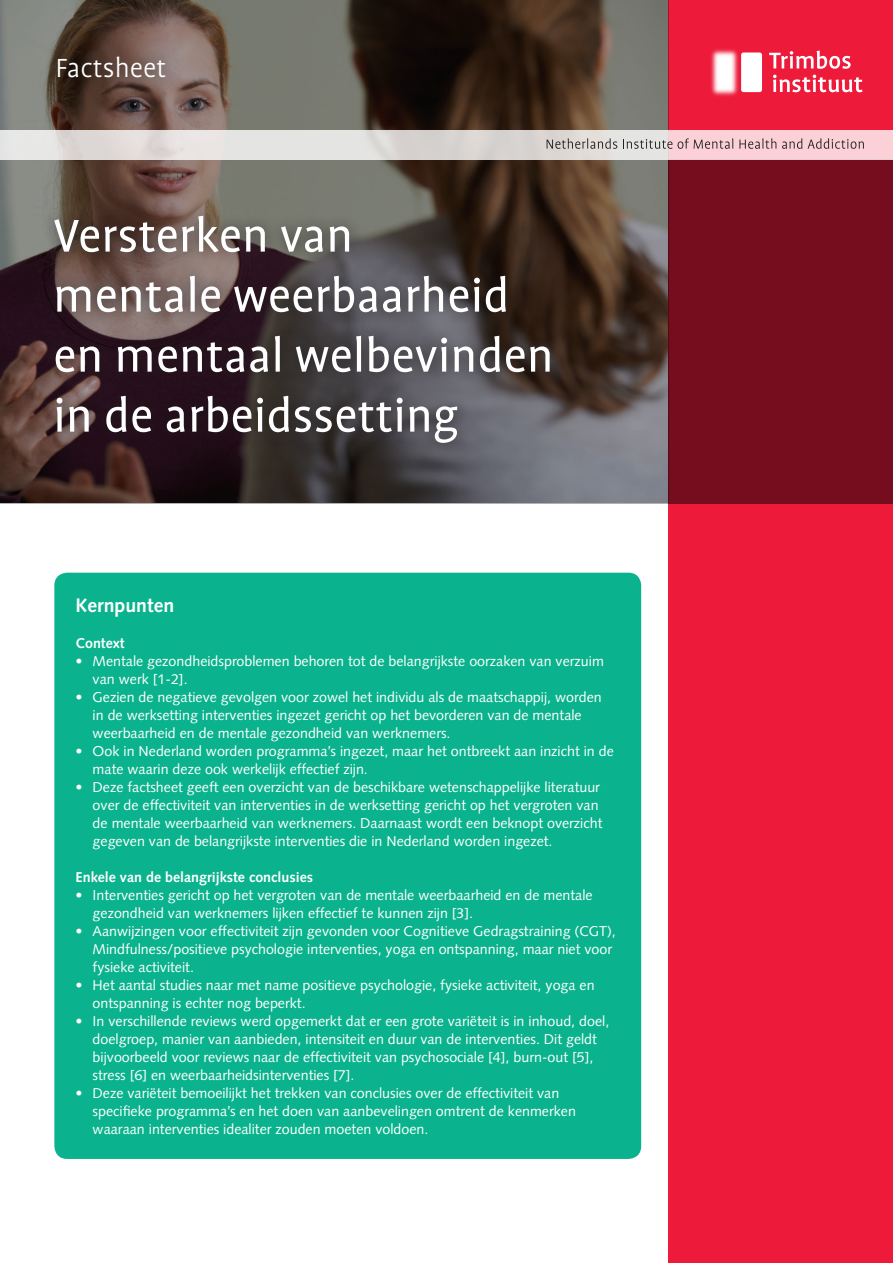
<style>
.page{position:relative;width:893px;height:1263px;background:#fff}
.page>*{position:absolute;margin:0;border:0;box-sizing:border-box;transform-origin:0 0}
.t1{font:52.5px/60px "Profile OT";color:#fff}
.t2{font:300 30px "Profile OT";color:#fff}
.t3{font:700 19.5px "Syntax LT Std";color:#fff}
.t4{font:14.25px/18px "Syntax LT Std";color:#fff}
.t5{font:700 14.25px "Syntax LT Std";color:#fff}
</style>
<div class="page">
<div style="left:668px;top:0;width:225px;height:1263px;background:#ed1a3a"></div>
<div style="left:668px;top:159px;width:225px;height:345px;background:#760d1e"></div>
<svg style="left:0;top:0;width:668px;height:504px;background:#574c45"></svg>
<svg style="left:1px;top:130px;width:892px;height:29px;background:#e5dad9"></svg>
<svg style="left:547px;top:138px;width:70px;height:11px"></svg>
<svg style="left:623px;top:139px;width:49px;height:10px"></svg>
<svg style="left:678px;top:138px;width:55px;height:11px"></svg>
<svg style="left:739px;top:138px;width:37px;height:11px"></svg>
<svg style="left:782px;top:138px;width:82px;height:11px"></svg>
<svg style="left:773px;top:51px;width:78px;height:18px"></svg>
<svg style="left:773px;top:75px;width:89px;height:17px"></svg>
<img style="left:711px;top:49px;width:62px;height:47px">
<div style="left:41px;top:203px;width:523px;height:253px;background:#231f20;opacity:.75"></div>
<div style="left:44px;top:44px;width:133px;height:46px;background:#231f20;opacity:.75"></div>
<div style="left:54px;top:573px;width:587px;height:586px;background:#0ab38d;border-radius:13px"></div>
<svg style="left:0;top:130px;width:1px;height:29px"></svg>
<h2 class="t2" style="left:55px;top:52px;width:112px">Factsheet</h2>
<h1 class="t1" style="left:53px;top:208px;width:502px">Versterken van<br>mentale weerbaarheid en mentaal welbevinden in de arbeidssetting</h1>
<h3 class="t3" style="left:76px;top:594px;width:100px">Kernpunten</h3>
<p class="t5" style="left:76px;top:634px;width:51px">Context</p>
<p class="t4" style="left:93px;top:652px;width:513px;text-indent:-17px">• Mentale gezondheidsproblemen behoren tot de belangrijkste oorzaken van verzuim van werk [1-2].</p>
<p class="t4" style="left:93px;top:688px;width:511px;text-indent:-17px">• Gezien de negatieve gevolgen voor zowel het individu als de maatschappij, worden in de werksetting interventies ingezet gericht op het bevorderen van de mentale weerbaarheid en de mentale gezondheid van werknemers.</p>
<p class="t4" style="left:93px;top:742px;width:523px;text-indent:-17px">• Ook in Nederland worden programma’s ingezet, maar het ontbreekt aan inzicht in de mate waarin deze ook werkelijk effectief zijn.</p>
<p class="t4" style="left:93px;top:778px;width:511px;text-indent:-17px">• Deze factsheet geeft een overzicht van de beschikbare wetenschappelijke literatuur over de effectiviteit van interventies in de werksetting gericht op het vergroten van de mentale weerbaarheid van werknemers. Daarnaast wordt een beknopt overzicht gegeven van de belangrijkste interventies die in Nederland worden ingezet.</p>
<p class="t5" style="left:76px;top:868px;width:239px">Enkele van de belangrijkste conclusies</p>
<p class="t4" style="left:93px;top:886px;width:501px;text-indent:-17px">• Interventies gericht op het vergroten van de mentale weerbaarheid en de mentale gezondheid van werknemers lijken effectief te kunnen zijn [3].</p>
<p class="t4" style="left:93px;top:922px;width:525px;text-indent:-17px">• Aanwijzingen voor effectiviteit zijn gevonden voor Cognitieve Gedragstraining (CGT),<br>Mindfulness/positieve psychologie interventies, yoga en ontspanning, maar niet voor fysieke activiteit.</p>
<p class="t4" style="left:93px;top:976px;width:503px;text-indent:-17px">• Het aantal studies naar met name positieve psychologie, fysieke activiteit, yoga en ontspanning is echter nog beperkt.</p>
<p class="t4" style="left:93px;top:1012px;width:518px;text-indent:-17px">• In verschillende reviews werd opgemerkt dat er een grote variëteit is in inhoud, doel, doelgroep, manier van aanbieden, intensiteit en duur van de interventies. Dit geldt bijvoorbeeld voor reviews naar de effectiviteit van psychosociale [4], burn-out [5], stress [6] en weerbaarheidsinterventies [7].</p>
<p class="t4" style="left:93px;top:1084px;width:485px;text-indent:-17px">• Deze variëteit bemoeilijkt het trekken van conclusies over de effectiviteit van specifieke programma’s en het doen van aanbevelingen omtrent de kenmerken waaraan interventies idealiter zouden moeten voldoen.</p>
</div>
